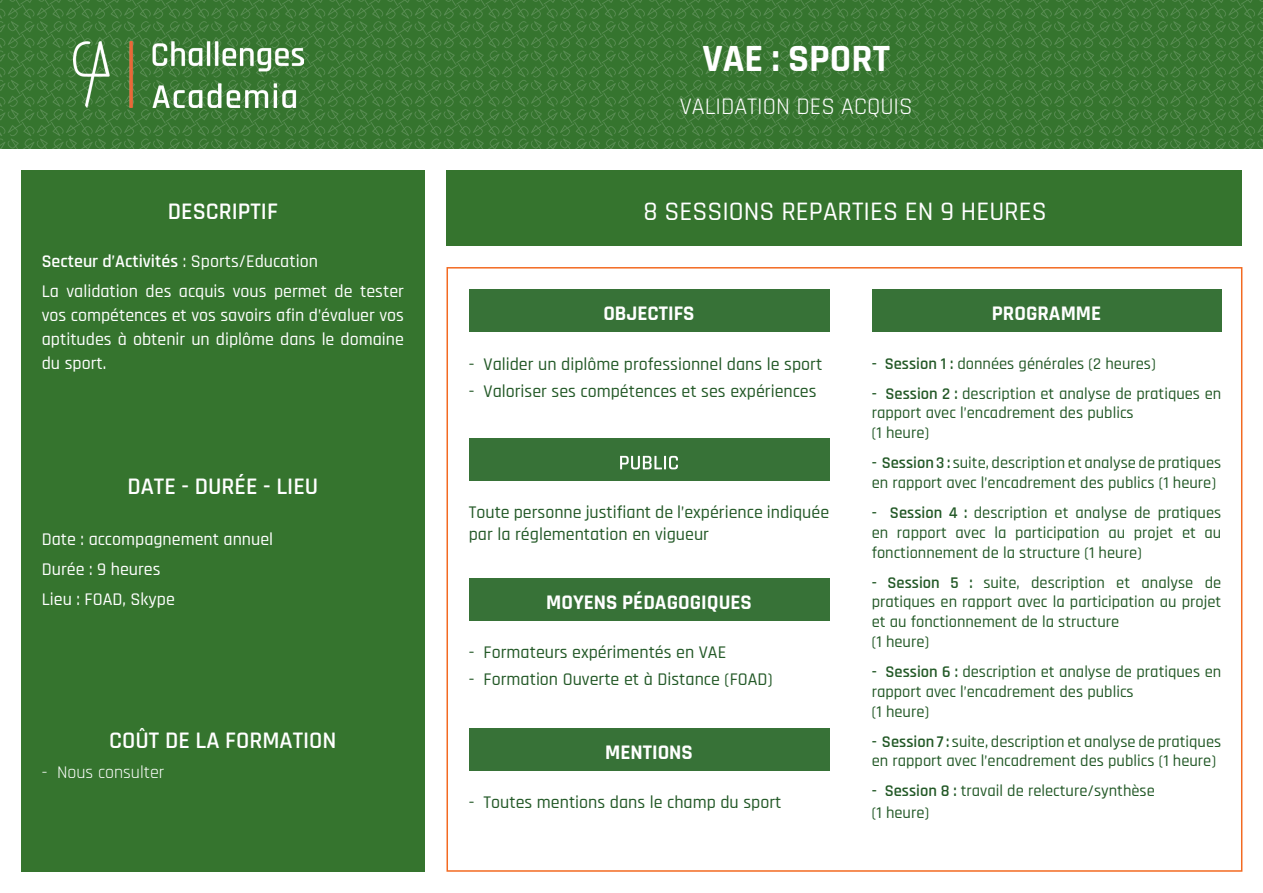
<style>
.page{position:relative;width:1263px;height:893px;background:#fff}
.page>*{position:absolute;margin:0;border:0;box-sizing:border-box;transform-origin:0 0}
.t1{font:700 39px "Rajdhani";color:#fff}
.t2{font:500 27px "Rajdhani";color:#fff}
.t3{font:600 24px "Rajdhani";color:#fff}
.t4{font:24px "Rajdhani";color:#fff}
.t5{font:700 21px "Rajdhani";color:#fff}
.t6{font:500 18px/21.6px "Rajdhani";color:#235927}
.t7{font:500 18px/30px "Rajdhani";color:#fff}
.t8{font:18px "Rajdhani";color:#fff}
.t9{font:500 16.5px/19.8px "Rajdhani";color:#235927}
.s1{font-weight:600}
</style>
<div class="page">
<img style="left:0;top:0;width:1263px;height:149px">
<img style="left:73px;top:41px;width:231px;height:66px">
<div style="left:469px;top:438px;width:360px;height:43px;background:#377237"></div>
<div style="left:446px;top:170px;width:796px;height:76px;background:#35742e"></div>
<div style="left:21px;top:170px;width:404px;height:702px;background:#35742e"></div>
<div style="left:469px;top:578px;width:360px;height:42px;background:#377237"></div>
<div style="left:469px;top:728px;width:360px;height:42px;background:#377237"></div>
<div style="left:872px;top:289px;width:349px;height:43px;background:#377237"></div>
<div style="left:469px;top:289px;width:360px;height:43px;background:#377237"></div>
<svg style="left:620px;top:456px;width:58px;height:13px"></svg>
<h3 class="t3" style="left:168px;top:197px;width:112px">DESCRIPTIF</h3>
<p class="t7" style="left:42px;top:247px;width:364px"><span class="s1">Secteur d’Activités</span> : Sports/Education<br>La validation des acquis vous permet de tester</p>
<p class="t7" style="left:42px;top:304px;width:364px;line-height:24px;text-align:justify">vos compétences et vos savoirs afin d’évaluer vos aptitudes à obtenir un diplôme dans le domaine du sport.</p>
<h3 class="t3" style="left:127px;top:472px;width:192px">DATE - DURÉE - LIEU</h3>
<p class="t7" style="left:42px;top:525px;width:233px">Date : accompagnement annuel<br>Durée : 9 heures<br>Lieu : FOAD, Skype</p>
<h3 class="t3" style="left:109px;top:726px;width:229px">COÛT DE LA FORMATION</h3>
<p class="t8" style="left:42px;top:762px;width:124px">- Nous consulter</p>
<h1 class="t1" style="left:702px;top:35px;width:189px">VAE : SPORT</h1>
<h3 class="t4" style="left:680px;top:93px;width:234px">VALIDATION DES ACQUIS</h3>
<h2 class="t2" style="left:643px;top:196px;width:405px">8 SESSIONS REPARTIES EN 9 HEURES</h2>
<p class="t5" style="left:603px;top:301px;width:93px">OBJECTIFS</p>
<p class="t5" style="left:992px;top:301px;width:111px">PROGRAMME</p>
<p class="t6" style="left:469px;top:354px;width:355px">- Valider un diplôme professionnel dans le sport</p>
<p class="t6" style="left:469px;top:381px;width:349px">- Valoriser ses compétences et ses expériences</p>
<p class="t9" style="left:872px;top:354px;width:286px"><span class="s1">- Session 1 :</span> données générales (2 heures)</p>
<p class="t9" style="left:872px;top:384px;width:351px"><span class="s1">- Session 2 :</span> description et analyse de pratiques en rapport avec l’encadrement des publics<br>(1 heure)</p>
<p class="t9" style="left:872px;top:453px;width:351px"><span class="s1">- Session 3 :</span> suite, description et analyse de pratiques en rapport avec l’encadrement des publics (1 heure)</p>
<p class="t9" style="left:872px;top:503px;width:351px;text-align:justify"><span class="s1">- Session 4 :</span> description et analyse de pratiques en rapport avec la participation au projet et au fonctionnement de la structure (1 heure)</p>
<p class="t9" style="left:872px;top:573px;width:351px"><span class="s1">- Session 5 :</span> suite, description et analyse de pratiques en rapport avec la participation au projet et au fonctionnement de la structure<br>(1 heure)</p>
<p class="t9" style="left:872px;top:662px;width:351px"><span class="s1">- Session 6 :</span> description et analyse de pratiques en rapport avec l’encadrement des publics<br>(1 heure)</p>
<p class="t9" style="left:872px;top:732px;width:351px"><span class="s1">- Session 7 :</span> suite, description et analyse de pratiques en rapport avec l’encadrement des publics (1 heure)</p>
<p class="t9" style="left:872px;top:781px;width:285px;line-height:21.6px"><span class="s1">- Session 8 :</span> travail de relecture/synthèse (1 heure)</p>
<p class="t6" style="left:469px;top:502px;width:362px">Toute personne justifiant de l’expérience indiquée par la réglementation en vigueur</p>
<p class="t5" style="left:546px;top:589px;width:207px">MOYENS PÉDAGOGIQUES</p>
<p class="t6" style="left:469px;top:642px;width:259px">- Formateurs expérimentés en VAE</p>
<p class="t6" style="left:469px;top:669px;width:306px">- Formation Ouverte et à Distance (FOAD)</p>
<p class="t5" style="left:605px;top:739px;width:89px">MENTIONS</p>
<p class="t6" style="left:469px;top:792px;width:314px">- Toutes mentions dans le champ du sport</p>
</div>
